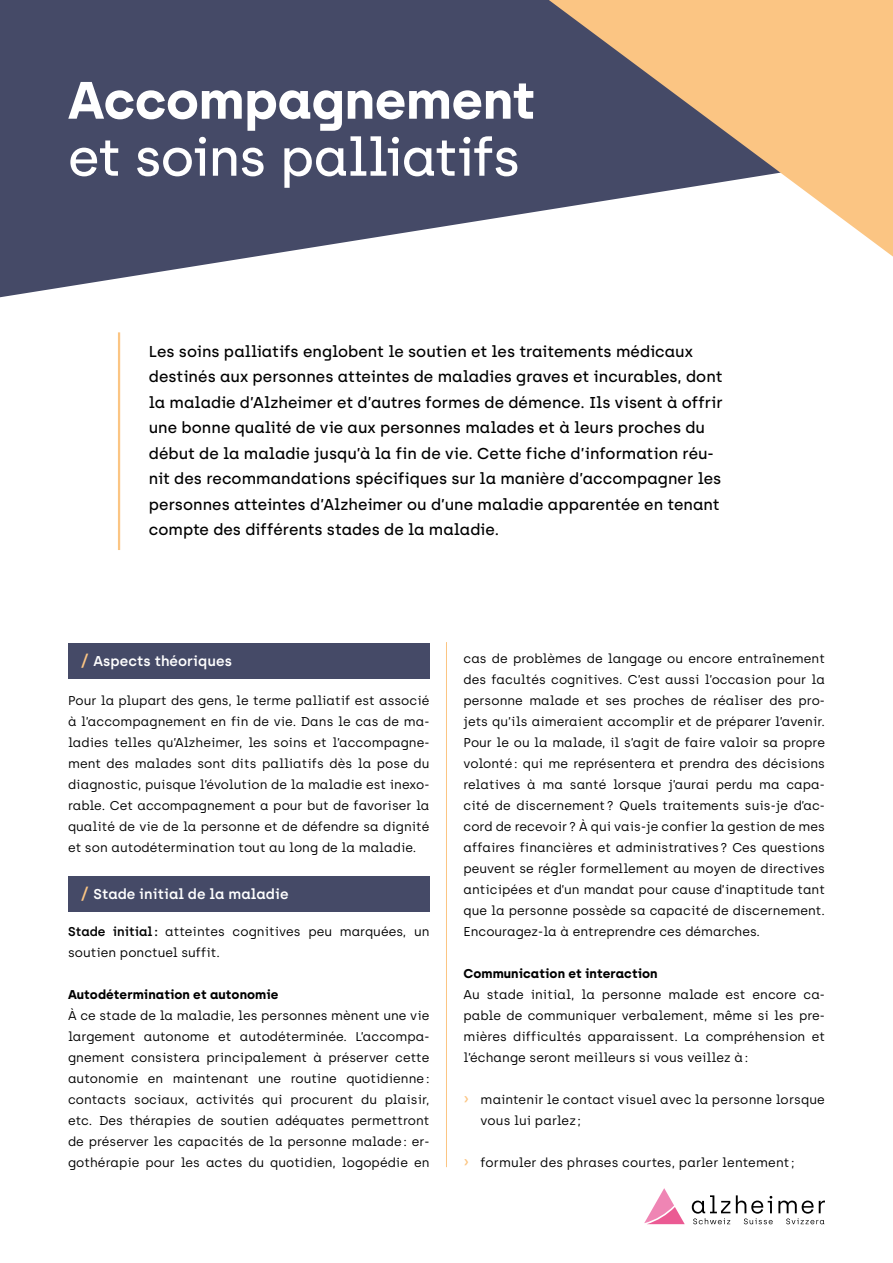
<style>
.page{position:relative;width:893px;height:1263px;background:#fff}
.page>*{position:absolute;margin:0;border:0;box-sizing:border-box;transform-origin:0 0}
.t1{font:500 52.5px "Archia";letter-spacing:-.025em;color:#fff}
.t2{font:700 52.5px "Archia";letter-spacing:-.005em;color:#fff}
.t3{font:500 15.75px/25.5px "Archia";color:#000}
.t4{font:600 14.25px "Archia";letter-spacing:.005em;color:#fff}
.t5{font:12.75px/21px "Archia";letter-spacing:.005em;color:#000;text-align:justify}
.t6{font:700 12.75px "Archia";letter-spacing:.005em;color:#000}
.s1{font-size:16.5px;color:#fbc583}
.s2{font-weight:600}
.s3{font-weight:500;font-size:16.5px;color:#fbc583}
</style>
<div class="page">
<svg style="left:0;top:0;width:549px;height:297px;background:#60647d"></svg>
<svg style="left:549px;top:0;width:344px;height:257px;fill:#fbc583"></svg>
<hr style="left:118px;top:332px;width:2px;height:218px;background:#fbc583">
<svg style="left:644px;top:1188px;width:41px;height:36px"></svg>
<svg style="left:692px;top:1195px;width:38px;height:29px"></svg>
<svg style="left:736px;top:1195px;width:89px;height:29px"></svg>
<div style="left:68px;top:643px;width:361px;height:36px;background:#454a67"></div>
<div style="left:68px;top:876px;width:361px;height:35px;background:#454a67"></div>
<hr style="left:446px;top:642px;width:1px;height:525px;background:#fbc583">
<h1 class="t2" style="left:68px;top:68px;width:469px">Accompagnement</h1>
<h1 class="t1" style="left:68px;top:126px;width:454px">et soins palliatifs</h1>
<p class="t3" style="left:149px;top:339px;width:575px">Les soins palliatifs englobent le soutien et les traitements médicaux destinés aux personnes atteintes de maladies graves et incurables, dont la maladie d’Alzheimer et d’autres formes de démence. Ils visent à offrir une bonne qualité de vie aux personnes malades et à leurs proches du début de la maladie jusqu’à la fin de vie. Cette fiche d’information réu&shy;nit des recommandations spécifiques sur la manière d’accompagner les personnes atteintes d’Alzheimer ou d’une maladie apparentée en tenant compte des différents stades de la maladie.</p>
<p class="t4" style="left:81px;top:652px;width:153px"><span class="s1">/</span> Aspects théoriques</p>
<p class="t5" style="left:68px;top:690px;width:363px">Pour la plupart des gens, le terme palliatif est associé à l’accompagnement en fin de vie. Dans le cas de ma&shy;ladies telles qu’Alzheimer, les soins et l’accompagne&shy;ment des malades sont dits palliatifs dès la pose du diagnostic, puisque l’évolution de la maladie est inexo&shy;rable. Cet accompagnement a pour but de favoriser la qualité de vie de la personne et de défendre sa dignité et son autodétermination tout au long de la maladie.</p>
<p class="t4" style="left:81px;top:885px;width:209px"><span class="s1">/</span> Stade initial de la maladie</p>
<p class="t5" style="left:68px;top:921px;width:363px"><span class="s2">Stade initial :</span> atteintes cognitives peu marquées, un soutien ponctuel suffit.</p>
<p class="t6" style="left:68px;top:987px;width:212px">Autodétermination et autonomie</p>
<p class="t5" style="left:68px;top:1005px;width:363px">À ce stade de la maladie, les personnes mènent une vie largement autonome et autodéterminée. L’accompa&shy;gnement consistera principalement à préserver cette autonomie en maintenant une routine quotidienne: contacts sociaux, activités qui procurent du plaisir, etc. Des thérapies de soutien adéquates permettront de préserver les capacités de la personne malade: er&shy;gothérapie pour les actes du quotidien, logopédie en</p>
<p class="t5" style="left:463px;top:648px;width:363px">cas de problèmes de langage ou encore entraînement des facultés cognitives. C’est aussi l’occasion pour la personne malade et ses proches de réaliser des pro&shy;jets qu’ils aimeraient accomplir et de préparer l’avenir.<br>Pour le ou la malade, il s’agit de faire valoir sa propre volonté: qui me représentera et prendra des décisions relatives à ma santé lorsque j’aurai perdu ma capa&shy;cité de discernement? Quels traitements suis-je d’ac&shy;cord de recevoir ? À qui vais-je confier la gestion de mes affaires financières et administratives? Ces questions peuvent se régler formellement au moyen de directives anticipées et d’un mandat pour cause d’inaptitude tant que la personne possède sa capacité de discernement.<br>Encouragez-la à entreprendre ces démarches.</p>
<p class="t6" style="left:463px;top:966px;width:196px">Communication et interaction</p>
<p class="t5" style="left:463px;top:984px;width:363px">Au stade initial, la personne malade est encore ca&shy;pable de communiquer verbalement, même si les pre&shy;mières difficultés apparaissent. La compréhension et l’échange seront meilleurs si vous veillez à:</p>
<p class="t5" style="left:480px;top:1089px;width:346px;text-indent:-17px"><span class="s3">›</span> maintenir le contact visuel avec la personne lorsque vous lui parlez ;</p>
<p class="t5" style="left:463px;top:1152px;width:332px"><span class="s3">›</span> formuler des phrases courtes, parler lentement ;</p>
</div>
